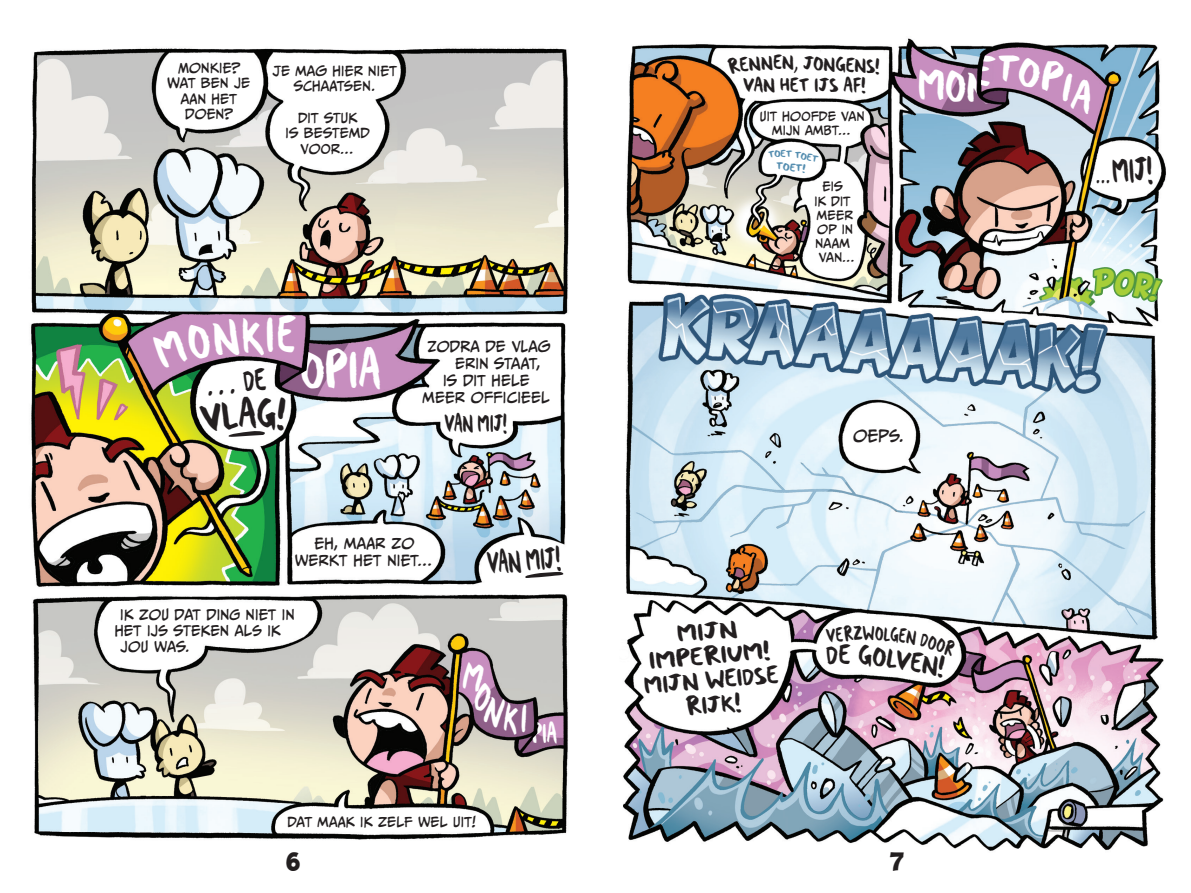
<style>
.page{position:relative;width:1191px;height:893px;background:#fff}
.page>*{position:absolute;margin:0;border:0;box-sizing:border-box;transform-origin:0 0}
.t1{font:44.1px "Jamie Smart";color:#fff;scale:.71 1}
.t2{font:42px "Jamie Smart";color:#fff;scale:.68 1}
.t3{font:34.2px "Jamie Smart";color:#fff;scale:.83 1}
.t4{font:28.8px "Jamie Smart";color:#231f20;scale:.57 1}
.t5{font:25.95px "Jamie Smart";color:#231f20;scale:.54 1}
.t6{font:22.5px "Jamie Smart";color:#231f20;scale:.8 1}
.t7{font:22.5px "BD Cartoon Shout";color:#231f20}
.t8{font:20.7px "Jamie Smart";letter-spacing:-.005em;color:#231f20;scale:.58 1}
.t9{font:20.4px/24.6px "Jamie Smart";color:#231f20;text-align:center}
.t10{font:16.5px "Jamie Smart";letter-spacing:-.005em;color:#231f20;scale:.8 1}
.t11{font:15.6px "CC Meanwhile";color:#231f20}
.t12{font:14.1px/17px "CC Meanwhile";letter-spacing:.005em;color:#231f20;text-align:center}
.t13{font:13.95px "CC Meanwhile";letter-spacing:.005em;color:#231f20}
.t14{font:13.5px "CC Meanwhile";letter-spacing:.01em;color:#231f20}
.t15{font:12.75px/15.3px "CC Meanwhile";letter-spacing:.01em;color:#231f20;text-align:center}
.t16{font:11.85px/14.2px "CC Meanwhile";letter-spacing:.025em;color:#231f20}
.t17{font:9px "Jamie Smart";color:#558eb0}
.s1{font-size:21.45px}
</style>
<div class="page">
<img style="left:31px;top:48px;width:538px;height:792px">
<img style="left:623px;top:38px;width:543px;height:813px">
<svg style="left:525px;top:572px;width:39px;height:7px"></svg>
<svg style="left:152px;top:315px;width:144px;height:122px"></svg>
<svg style="left:727px;top:56px;width:45px;height:19px"></svg>
<svg style="left:782px;top:55px;width:15px;height:18px"></svg>
<svg style="left:803px;top:56px;width:20px;height:15px"></svg>
<svg style="left:768px;top:150px;width:51px;height:13px"></svg>
<svg style="left:826px;top:625px;width:131px;height:42px"></svg>
<svg style="left:918px;top:69px;width:72px;height:35px"></svg>
<svg style="left:461px;top:661px;width:96px;height:82px"></svg>
<svg style="left:1094px;top:269px;width:66px;height:32px"></svg>
<p class="t15" style="left:168px;top:60px;width:84px">MONKIE?<br>WAT BEN JE<br>AAN HET<br>DOEN?</p>
<p class="t15" style="left:272px;top:63px;width:126px">JE MAG HIER NIET<br>SCHAATSEN.</p>
<p class="t15" style="left:286px;top:110px;width:86px">DIT STUK<br>IS BESTEMD<br>VOOR…</p>
<h2 class="t2" style="left:265px;top:309px;width:16px">I</h2>
<h1 class="t1" style="left:300px;top:343px;width:115px">OPIA</h1>
<p class="t13" style="left:427px;top:338px;width:125px">ZODRA DE VLAG</p>
<p class="t13" style="left:455px;top:355px;width:87px">ERIN STAAT,</p>
<p class="t13" style="left:443px;top:372px;width:88px">IS DIT HELE</p>
<p class="t13" style="left:422px;top:389px;width:129px">MEER OFFICIEEL</p>
<h3 class="t8" style="left:444px;top:410px;width:109px">VAN MIJ!</h3>
<p class="t12" style="left:295px;top:534px;width:141px">EH, MAAR ZO<br>WERKT HET NIET…</p>
<p class="t14" style="left:120px;top:606px;width:176px">IK ZOU DAT DING NIET IN</p>
<p class="t14" style="left:115px;top:623px;width:168px">HET IJS STEKEN ALS IK</p>
<p class="t14" style="left:120px;top:639px;width:71px">JOU WAS.</p>
<h3 class="t5" style="left:486px;top:548px;width:138px;rotate:-5deg">VAN MIJ!</h3>
<p class="t10" style="left:773px;top:52px;width:13px">E</p>
<p class="t10" style="left:824px;top:54px;width:71px;rotate:2deg">NGENS!</p>
<p class="t10" style="left:743px;top:75px;width:155px">VAN HET IJS AF!</p>
<p class="t16" style="left:772px;top:109px;width:94px;text-indent:-12px">UIT HOOFDE VAN<br>MIJN AMBT...</p>
<p class="t17" style="left:777px;top:160px;width:31px;rotate:8deg">TOET!</p>
<p class="t16" style="left:814px;top:179px;width:43px;text-align:center">EIS<br>IK DIT<br>MEER<br>OP IN<br>NAAM<br>VAN…</p>
<p class="t11" style="left:853px;top:426px;width:52px">OEPS.</p>
<h3 class="t3" style="left:980px;top:44px;width:147px;rotate:12deg">ETOPIA</h3>
<h3 class="t4" style="left:1095px;top:155px;width:101px;rotate:-3deg"><span class="s1">...</span> MIJ!</h3>
<h3 class="t9" style="left:639px;top:626px;width:136px;rotate:-5deg">MIJN<br>IMPERIUM!<br>MIJN WEIDSE<br>RIJK!</h3>
<h3 class="t6" style="left:839px;top:641px;width:17px">E</h3>
<h3 class="t6" style="left:889px;top:644px;width:74px;rotate:9deg">LVEN!</h3>
<p class="t15" style="left:287px;top:814px;width:190px">DAT MAAK IK ZELF WEL UIT!</p>
<h3 class="t7" style="left:286px;top:850px;width:16px">6</h3>
<h3 class="t7" style="left:890px;top:850px;width:16px">7</h3>
</div>
